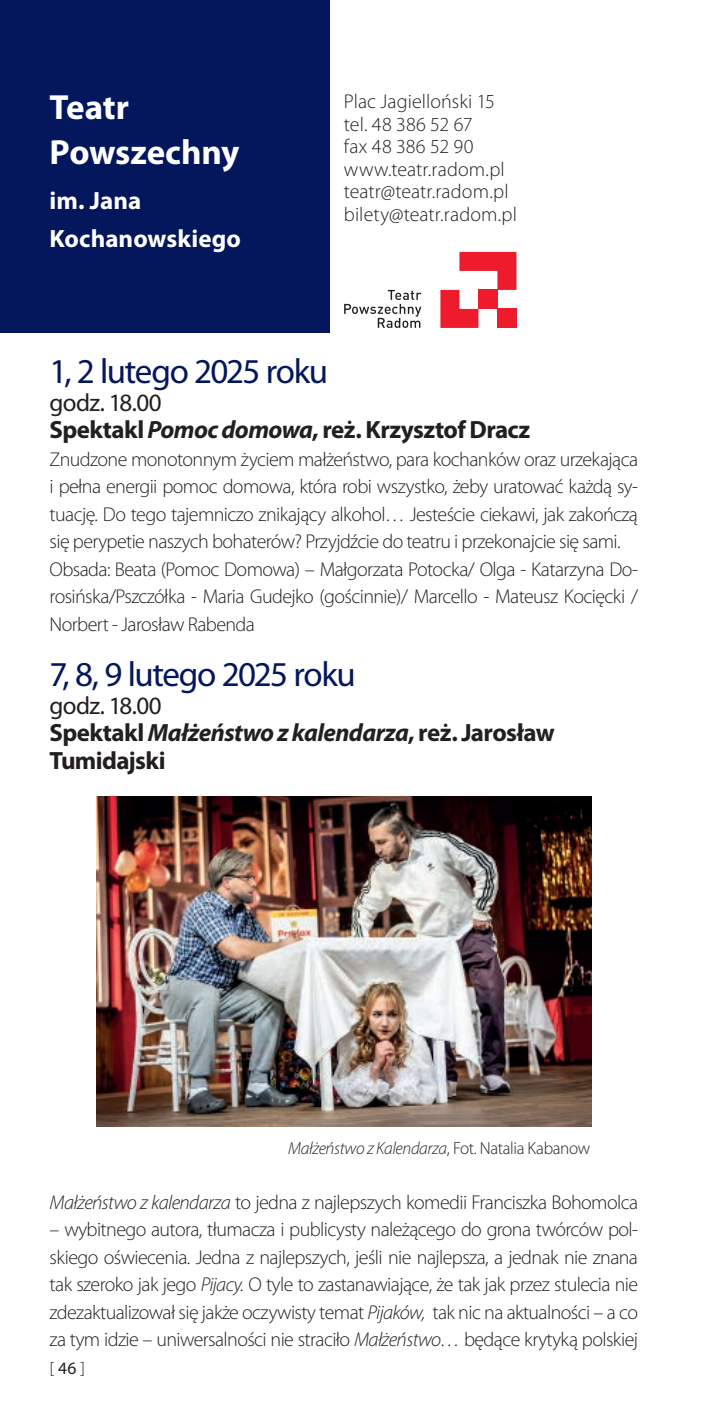
<style>
.page{position:relative;width:709px;height:1418px;background:#fff}
.page>*{position:absolute;margin:0;border:0;box-sizing:border-box;transform-origin:0 0}
.t1{font:35px "Myriad Pro";letter-spacing:-.04em;color:#04175c}
.t2{font:700 35px/45px "Myriad Pro";letter-spacing:-.005em;color:#fff}
.t3{font:700 25px/27.5px "Myriad Pro";letter-spacing:-.025em;color:#231f20}
.t4{font:700 25px/37.5px "Myriad Pro";letter-spacing:.005em;color:#fff}
.t5{font:300 20px/27.5px "Myriad Pro";letter-spacing:-.03em;color:#231f20}
.t6{font:300 20px/22.5px "Myriad Pro";letter-spacing:.005em;color:#231f20}
.t7{font:italic 300 17.5px "Myriad Pro";letter-spacing:-.02em;color:#231f20}
.t8{font:300 17.5px "Myriad Pro";color:#231f20}
.s1{font-weight:400}
.s2{font-style:italic}
.s3{font-style:normal}
</style>
<div class="page">
<div style="left:0;top:0;width:330px;height:332px;background:#04175c"></div>
<svg style="left:344px;top:290px;width:77px;height:38px"></svg>
<svg style="left:440px;top:252px;width:76px;height:76px"></svg>
<img style="left:96px;top:796px;width:495px;height:330px">
<h1 class="t2" style="left:50px;top:84px;width:191px">Teatr<br>Powszechny</h1>
<p class="t4" style="left:50px;top:181px;width:193px">im. Jana<br>Kochanowskiego</p>
<p class="t6" style="left:344px;top:90px;width:175px">Plac Jagielloński 15 tel. 48 386 52 67<br>fax 48 386 52 90 www.teatr.radom.pl teatr@teatr.radom.pl bilety@teatr.radom.pl</p>
<h1 class="t1" style="left:50px;top:350px;width:280px">1, 2 lutego 2025 roku</h1>
<p class="t3" style="left:50px;top:388px;width:482px"><span class="s1">godz. 18.00<br></span>Spektakl <span class="s2">Pomoc domowa</span>, reż. Krzysztof Dracz</p>
<p class="t5" style="left:50px;top:445px;width:590px">Znudzone monotonnym życiem małżeństwo, para kochanków oraz urzekająca i pełna energii pomoc domowa, która robi wszystko, żeby uratować każdą sy&shy;tuację. Do tego tajemniczo znikający alkohol… Jesteście ciekawi, jak zakończą się perypetie naszych bohaterów? Przyjdźcie do teatru i przekonajcie się sami.<br>Obsada: Beata (Pomoc Domowa) – Małgorzata Potocka/ Olga - Katarzyna Do&shy;rosińska/Pszczółka - Maria Gudejko (gościnnie)/ Marcello - Mateusz Kocięcki / Norbert - Jarosław Rabenda</p>
<h1 class="t1" style="left:50px;top:652px;width:308px">7, 8, 9 lutego 2025 roku</h1>
<p class="t3" style="left:50px;top:690px;width:506px"><span class="s1">godz. 18.00<br></span>Spektakl <span class="s2">Małżeństwo z kalendarza</span>, reż. Jarosław<br>Tumidajski</p>
<p class="t7" style="left:288px;top:1137px;width:303px">Małżeństwo z Kalendarza<span class="s3">, Fot. Natalia Kabanow</span></p>
<p class="t5" style="left:50px;top:1188px;width:590px"><span class="s2">Małżeństwo z kalendarza</span> to jedna z najlepszych komedii Franciszka Bohomolca</p>
<p class="t5" style="left:50px;top:1215px;width:590px;text-align:justify">– wybitnego autora, tłumacza i publicysty należącego do grona twórców pol&shy;skiego oświecenia. Jedna z najlepszych, jeśli nie najlepsza, a jednak nie znana tak szeroko jak jego <span class="s2">Pijacy.</span> O tyle to zastanawiające, że tak jak przez stulecia nie zdezaktualizował się jakże oczywisty temat <span class="s2">Pijaków,</span> tak nic na aktualności – a co za tym idzie – uniwersalności nie straciło <span class="s2">Małżeństwo…</span> będące krytyką polskiej</p>
<p class="t8" style="left:50px;top:1357px;width:37px">[ <span class="s1">46</span> ]</p>
</div>
